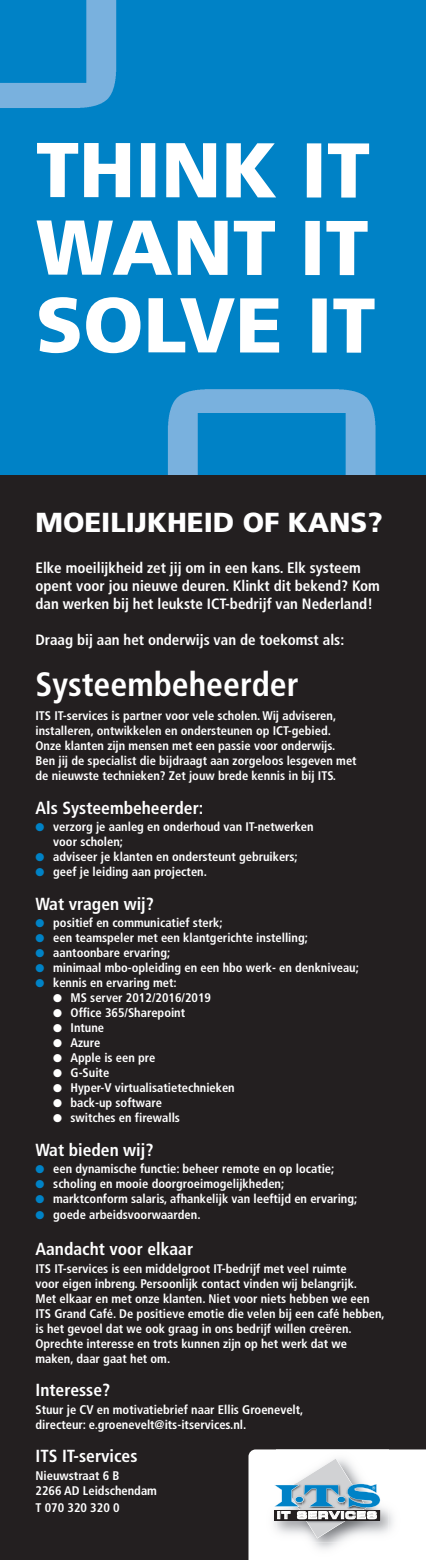
<style>
.page{position:relative;width:426px;height:1560px;background:#fff}
.page>*{position:absolute;margin:0;border:0;box-sizing:border-box;transform-origin:0 0}
.t1{font:900 77.5px/77.5px "Frutiger";letter-spacing:-.005em;color:#fff;text-align:justify}
.t2{font:700 condensed 33.75px "Frutiger";color:#fff}
.t3{font:900 27.5px "Frutiger";color:#fff}
.t4{font:700 condensed 17.5px "Frutiger";color:#fff}
.t5{font:700 condensed 15px/18px "Frutiger";color:#fff}
.t6{font:700 condensed 12.5px/15px "Frutiger";color:#fff}
.t7{font:10px "Eurostile Bold Extended Two";letter-spacing:.075em;color:#fff}
.s1{color:#0082c6}
</style>
<div class="page">
<div style="left:0;top:0;width:425px;height:544px;background:#0082c6"></div>
<img style="left:0;top:0;width:117px;height:108px">
<img style="left:167px;top:389px;width:209px;height:86px">
<div style="left:0;top:475px;width:425px;height:1084px;background:#231f20"></div>
<svg style="left:248px;top:1449px;width:177px;height:110px;background:#d4dce1"></svg>
<h1 class="t1" style="left:36px;top:137px;width:341px">THINK IT WANT IT SOLVE IT</h1>
<h3 class="t3" style="left:35px;top:511px;width:348px">MOEILIJKHEID OF KANS?</h3>
<p class="t5" style="left:35px;top:560px;width:345px">Elke moeilijkheid zet jij om in een kans. Elk systeem opent voor jou nieuwe deuren. Klinkt dit bekend? Kom dan werken bij het leukste ICT-bedrijf van Nederland!</p>
<p class="t5" style="left:35px;top:632px;width:310px">Draag bij aan het onderwijs van de toekomst als:</p>
<h2 class="t2" style="left:35px;top:670px;width:264px">Systeembeheerder</h2>
<p class="t6" style="left:35px;top:709px;width:322px">ITS IT-services is partner voor vele scholen. Wij adviseren, installeren, ontwikkelen en ondersteunen op ICT-gebied.<br>Onze klanten zijn mensen met een passie voor onderwijs.<br>Ben jij de specialist die bijdraagt aan zorgeloos lesgeven met de nieuwste technieken? Zet jouw brede kennis in bij ITS.</p>
<h3 class="t4" style="left:35px;top:800px;width:169px">Als Systeembeheerder:</h3>
<p class="t6" style="left:53px;top:820px;width:261px;text-indent:-18px"><span class="s1">●</span> verzorg je aanleg en onderhoud van IT-netwerken voor scholen;</p>
<p class="t6" style="left:35px;top:850px;width:263px"><span class="s1">●</span> adviseer je klanten en ondersteunt gebruikers;</p>
<p class="t6" style="left:35px;top:865px;width:173px"><span class="s1">●</span> geef je leiding aan projecten.</p>
<h3 class="t4" style="left:35px;top:896px;width:120px">Wat vragen wij?</h3>
<p class="t6" style="left:35px;top:916px;width:188px"><span class="s1">●</span> positief en communicatief sterk;</p>
<p class="t6" style="left:35px;top:931px;width:273px"><span class="s1">●</span> een teamspeler met een klantgerichte instelling;</p>
<p class="t6" style="left:35px;top:946px;width:136px"><span class="s1">●</span> aantoonbare ervaring;</p>
<p class="t6" style="left:35px;top:961px;width:324px"><span class="s1">●</span> minimaal mbo-opleiding en een hbo werk- en denkniveau;</p>
<p class="t6" style="left:35px;top:976px;width:143px"><span class="s1">●</span> kennis en ervaring met:</p>
<p class="t6" style="left:53px;top:991px;width:159px">● MS server 2012/2016/2019</p>
<p class="t6" style="left:53px;top:1006px;width:133px">● Office 365/Sharepoint</p>
<p class="t6" style="left:53px;top:1021px;width:52px">● Intune</p>
<p class="t6" style="left:53px;top:1036px;width:48px">● Azure</p>
<p class="t6" style="left:53px;top:1051px;width:104px">● Apple is een pre</p>
<p class="t6" style="left:53px;top:1066px;width:57px">● G-Suite</p>
<p class="t6" style="left:53px;top:1081px;width:183px">● Hyper-V virtualisatietechnieken</p>
<p class="t6" style="left:53px;top:1096px;width:110px">● back-up software</p>
<p class="t6" style="left:53px;top:1111px;width:128px">● switches en firewalls</p>
<h3 class="t4" style="left:35px;top:1142px;width:119px">Wat bieden wij?</h3>
<p class="t6" style="left:35px;top:1162px;width:300px"><span class="s1">●</span> een dynamische functie: beheer remote en op locatie;</p>
<p class="t6" style="left:35px;top:1177px;width:250px"><span class="s1">●</span> scholing en mooie doorgroeimogelijkheden;</p>
<p class="t6" style="left:35px;top:1192px;width:323px"><span class="s1">●</span> marktconform salaris, afhankelijk van leeftijd en ervaring;</p>
<p class="t6" style="left:35px;top:1207px;width:166px"><span class="s1">●</span> goede arbeidsvoorwaarden.</p>
<h3 class="t4" style="left:35px;top:1241px;width:159px">Aandacht voor elkaar</h3>
<p class="t6" style="left:35px;top:1261px;width:350px">ITS IT-services is een middelgroot IT-bedrijf met veel ruimte<br>voor eigen inbreng. Persoonlijk contact vinden wij belangrijk.<br>Met elkaar en met onze klanten. Niet voor niets hebben we een ITS Grand Café. De positieve emotie die velen bij een café hebben, is het gevoel dat we ook graag in ons bedrijf willen creëren.<br>Oprechte interesse en trots kunnen zijn op het werk dat we maken, daar gaat het om.</p>
<h3 class="t4" style="left:35px;top:1382px;width:76px">Interesse?</h3>
<p class="t6" style="left:35px;top:1402px;width:269px">Stuur je CV en motivatiebrief naar Ellis Groenevelt, directeur: e.groenevelt@its-itservices.nl.</p>
<h3 class="t4" style="left:35px;top:1448px;width:103px">ITS IT-services</h3>
<p class="t6" style="left:35px;top:1468px;width:123px">Nieuwstraat 6 B<br>2266 AD Leidschendam</p>
<p class="t6" style="left:35px;top:1500px;width:85px">T 070 320 320 0</p>
<p class="t7" style="left:276px;top:1511px;width:102px">IT SERVICES</p>
</div>
